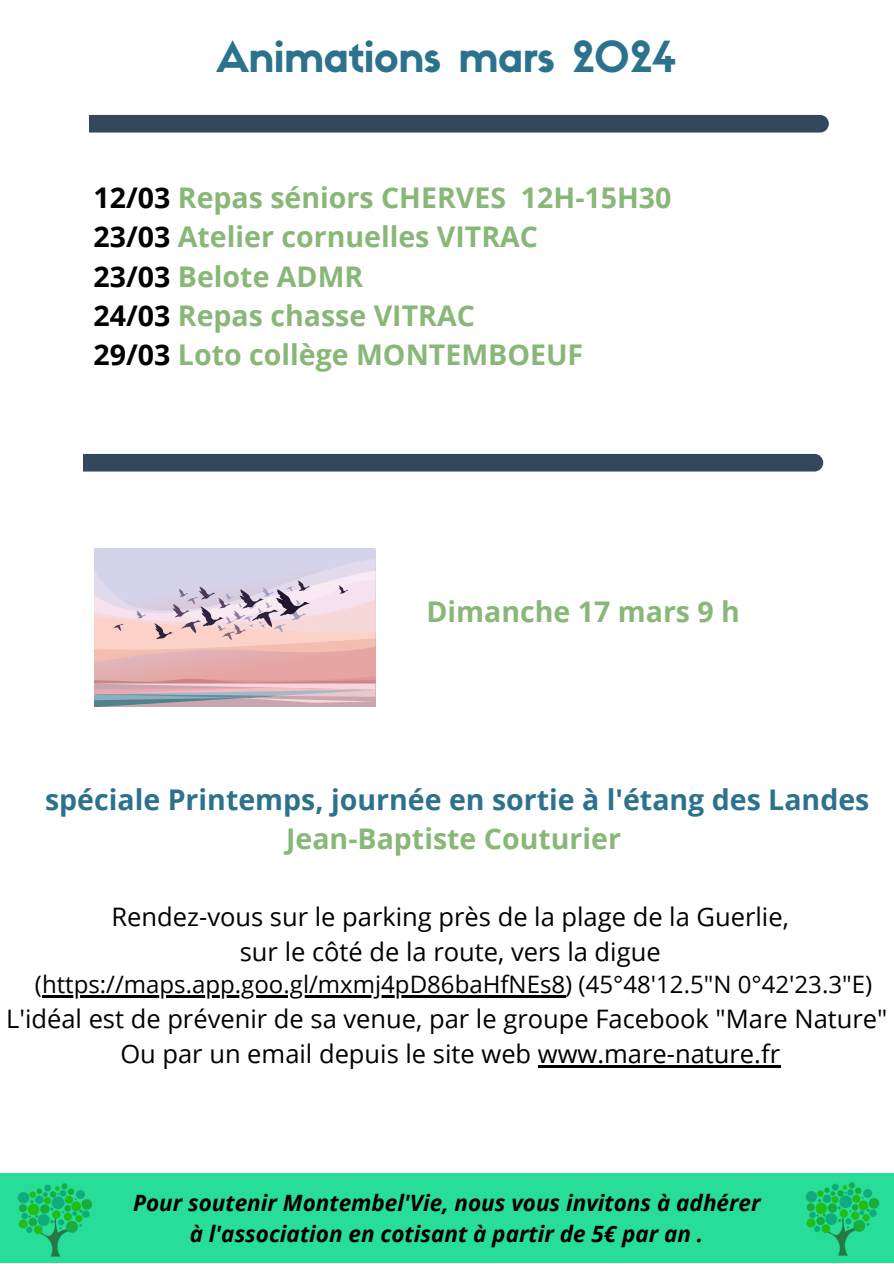
<style>
.page{position:relative;width:894px;height:1264px;background:#fff}
.page>*{position:absolute;margin:0;border:0;box-sizing:border-box;transform-origin:0 0}
.t1{font:42px "Sifonn Basic";color:#2d728d}
.t2{font:700 28.5px/39.3px "Open Sans";color:#88b778}
.t3{font:700 28.5px/39.3px "Open Sans";color:#2d728d;text-align:center}
.t4{font:25.5px/34.8px "Open Sans";color:#000;text-align:center}
.t5{font:24px "Open Sans";color:#000}
.t6{font:italic 700 22.5px "Open Sans";color:#000}
.s1{color:#000}
.s2{color:#88b778}
</style>
<div class="page">
<div style="left:84px;top:454px;width:739px;height:17px;background:#33485d"></div>
<div style="left:89px;top:115px;width:739px;height:17px;background:#33485d"></div>
<svg style="left:94px;top:548px;width:281px;height:159px;background:#dcc1c9"></svg>
<hr style="left:42px;top:995px;width:523px;height:2px;background:#000">
<hr style="left:537px;top:1065px;width:243px;height:2px;background:#000">
<div style="left:0;top:1173px;width:893px;height:89px;background:#28dd98"></div>
<img style="left:17px;top:1183px;width:76px;height:74px">
<img style="left:805px;top:1182px;width:75px;height:74px">
<p class="t1" style="left:216px;top:40px;width:461px">Animations mars 2024</p>
<p class="t2" style="left:94px;top:177px;width:579px"><span class="s1">12/03</span> Repas séniors CHERVES 12H-15H30<br><span class="s1">23/03</span> Atelier cornuelles VITRAC<br><span class="s1">23/03</span> Belote ADMR<br><span class="s1">24/03</span> Repas chasse VITRAC<br><span class="s1">29/03</span> Loto collège MONTEMBOEUF</p>
<p class="t2" style="left:426px;top:591px;width:315px">Dimanche 17 mars 9 h</p>
<h1 class="t3" style="left:45px;top:779px;width:825px">spéciale Printemps, journée en sortie à l'étang des Landes<br><span class="s2">Jean-Baptiste Couturier</span></h1>
<p class="t4" style="left:111px;top:898px;width:678px">Rendez-vous sur le parking près de la plage de la Guerlie, sur le côté de la route, vers la digue</p>
<p class="t5" style="left:35px;top:967px;width:838px">(https://maps.app.goo.gl/mxmj4pD86baHfNEs8) (45°48'12.5"N 0°42'23.3"E)</p>
<h2 class="t4" style="left:6px;top:1000px;width:882px">L'idéal est de prévenir de sa venue, par le groupe Facebook "Mare Nature"<br>Ou par un email depuis le site web www.mare-nature.fr</h2>
<h2 class="t6" style="left:133px;top:1187px;width:629px">Pour soutenir Montembel'Vie, nous vous invitons à adhérer</h2>
<h2 class="t6" style="left:190px;top:1217px;width:515px">à l'association en cotisant à partir de 5€ par an .</h2>
</div>
